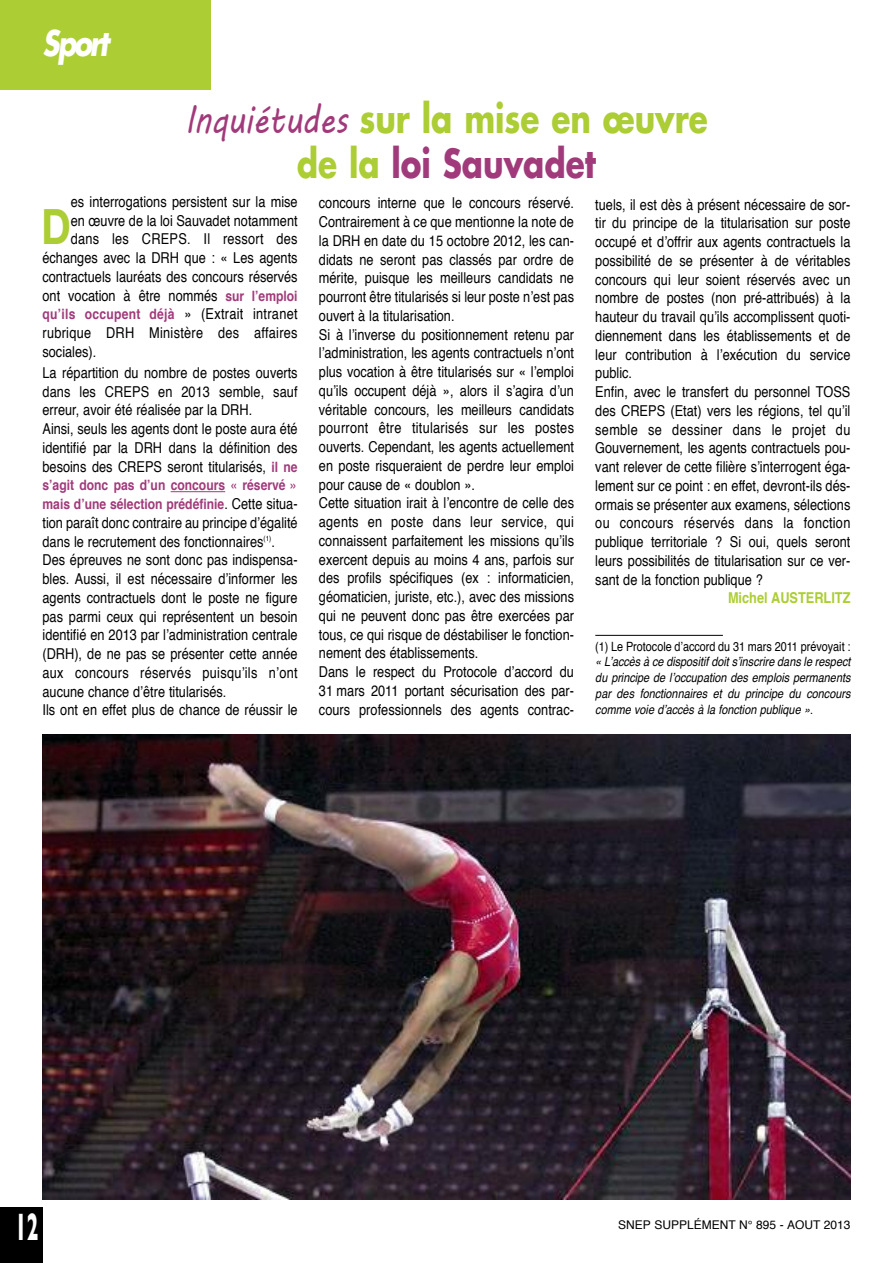
<style>
.page{position:relative;width:893px;height:1263px;background:#fff}
.page>*{position:absolute;margin:0;border:0;box-sizing:border-box;transform-origin:0 0}
.t1{font:700 49.65px "Helvetica Neue";color:#accd34;scale:.8 1}
.t2{font:700 39px/45px "Futura";color:#accd34;text-align:center;scale:.8 1}
.t3{font:700 39px "Gill Sans";color:#fff;scale:.5 1}
.t4{font:italic 700 34.5px "Futura";letter-spacing:-.1em;color:#fff;scale:.8 1}
.t5{font:15px/18.8px "Helvetica";color:#000;scale:.85 1}
.t6{font:15px/18.8px "Helvetica";letter-spacing:.02em;color:#000;scale:.85 1}
.t7{font:700 15px "Helvetica";color:#accd34;scale:.85 1}
.t8{font:700 14.25px/18.8px "Helvetica";color:#a13a7a;scale:.85 1}
.t9{font:700 14.25px "Helvetica";letter-spacing:.02em;color:#a13a7a;scale:.85 1}
.t10{font:italic 12.75px/15.8px "Helvetica";color:#000;text-align:justify;scale:.85 1}
.t11{font:12.75px "Helvetica";color:#000;scale:.85 1}
.t12{font:12px "Helvetica";color:#000}
.s1{font-family:"MV Boli";font-weight:400;color:#a13a7a}
.s2{color:#a13a7a}
.s3{font-weight:700;font-size:14.25px;color:#a13a7a}
.s4{font-weight:400;font-size:15px;color:#000}
.s5{font-style:normal}
</style>
<div class="page">
<div style="left:0;top:1208px;width:43px;height:55px;background:#000"></div>
<div style="left:0;top:0;width:211px;height:89px;background:#accd34"></div>
<hr style="left:171px;top:491px;width:54px;height:1px;background:#a13a7a">
<hr style="left:595px;top:635px;width:128px;height:1px;background:#000">
<img style="left:43px;top:734px;width:807px;height:465px">
<h3 class="t4" style="left:43px;top:27px;width:85px">Sport</h3>
<h2 class="t2" style="left:185px;top:99px;width:655px"><span class="s1">Inquiétudes</span> sur la mise en œuvre de la <span class="s2">loi Sauvadet</span></h2>
<p class="t5" style="left:43px;top:193px;width:302px;text-align:right">es interrogations persistent sur la mise<br>en œuvre de la loi Sauvadet notamment dans les CREPS. Il ressort des échanges avec la DRH que : « Les agents contractuels lauréats des concours réservés ont vocation à être nommés <span class="s3">sur l’emploi</span></p>
<p class="t9" style="left:43px;top:308px;width:302px">qu’ils occupent déjà <span class="s4">» (Extrait intranet</span></p>
<p class="t6" style="left:43px;top:325px;width:302px">rubrique DRH Ministère des affaires sociales).</p>
<p class="t5" style="left:43px;top:364px;width:302px">La répartition du nombre de postes ouverts dans les CREPS en 2013 semble, sauf erreur, avoir été réalisée par la DRH.<br>Ainsi, seuls les agents dont le poste aura été identifié par la DRH dans la définition des besoins des CREPS seront titularisés, <span class="s3">il ne</span></p>
<p class="t8" style="left:43px;top:477px;width:302px">s’agit donc pas d’un concours « réservé » mais d’une sélection prédéfinie<span class="s4">. Cette situa-</span></p>
<p class="t5" style="left:43px;top:514px;width:302px">tion paraît donc contraire au principe d’égalité dans le recrutement des fonctionnaires<sup>(1)</sup>.<br>Des épreuves ne sont donc pas indispensa&shy;bles. Aussi, il est nécessaire d’informer les agents contractuels dont le poste ne figure pas parmi ceux qui représentent un besoin identifié en 2013 par l’administration centrale (DRH), de ne pas se présenter cette année aux concours réservés puisqu’ils n’ont aucune chance d’être titularisés.<br>Ils ont en effet plus de chance de réussir le</p>
<h1 class="t1" style="left:41px;top:196px;width:38px">D</h1>
<p class="t5" style="left:319px;top:195px;width:302px">concours interne que le concours réservé.<br>Contrairement à ce que mentionne la note de la DRH en date du 15 octobre 2012, les can&shy;didats ne seront pas classés par ordre de mérite, puisque les meilleurs candidats ne pourront être titularisés si leur poste n’est pas ouvert à la titularisation.<br>Si à l’inverse du positionnement retenu par l’administration, les agents contractuels n’ont plus vocation à être titularisés sur « l’emploi qu’ils occupent déjà », alors il s’agira d’un véritable concours, les meilleurs candidats pourront être titularisés sur les postes ouverts. Cependant, les agents actuellement en poste risqueraient de perdre leur emploi pour cause de « doublon ».<br>Cette situation irait à l’encontre de celle des agents en poste dans leur service, qui connaissent parfaitement les missions qu’ils exercent depuis au moins 4 ans, parfois sur des profils spécifiques (ex : informaticien, géomaticien, juriste, etc.), avec des missions qui ne peuvent donc pas être exercées par tous, ce qui risque de déstabiliser le fonction&shy;nement des établissements.<br>Dans le respect du Protocole d’accord du 31 mars 2011 portant sécurisation des par&shy;cours professionnels des agents contrac-</p>
<p class="t5" style="left:595px;top:196px;width:302px">tuels, il est dès à présent nécessaire de sor&shy;tir du principe de la titularisation sur poste occupé et d’offrir aux agents contractuels la possibilité de se présenter à de véritables concours qui leur soient réservés avec un nombre de postes (non pré-attribués) à la hauteur du travail qu’ils accomplissent quoti&shy;diennement dans les établissements et de leur contribution à l’exécution du service public.<br>Enfin, avec le transfert du personnel TOSS des CREPS (Etat) vers les régions, tel qu’il semble se dessiner dans le projet du Gouvernement, les agents contractuels pou&shy;vant relever de cette filière s’interrogent éga&shy;lement sur ce point : en effet, devront-ils dés&shy;ormais se présenter aux examens, sélections ou concours réservés dans la fonction publique territoriale ? Si oui, quels seront leurs possibilités de titularisation sur ce ver&shy;sant de la fonction publique ?</p>
<p class="t7" style="left:728px;top:592px;width:146px">Michel AUSTERLITZ</p>
<p class="t11" style="left:595px;top:641px;width:302px">(1) Le Protocole d’accord du 31 mars 2011 prévoyait :</p>
<p class="t10" style="left:595px;top:655px;width:302px">« L’accès à ce dispositif doit s’inscrire dans le respect du principe de l’occupation des emplois permanents par des fonctionnaires et du principe du concours comme voie d’accès à la fonction publique »<span class="s5">.</span></p>
<h2 class="t3" style="left:15px;top:1204px;width:48px">12</h2>
<p class="t12" style="left:618px;top:1220px;width:234px">SNEP SUPPLÉMENT N° 895 - AOUT 2013</p>
</div>
